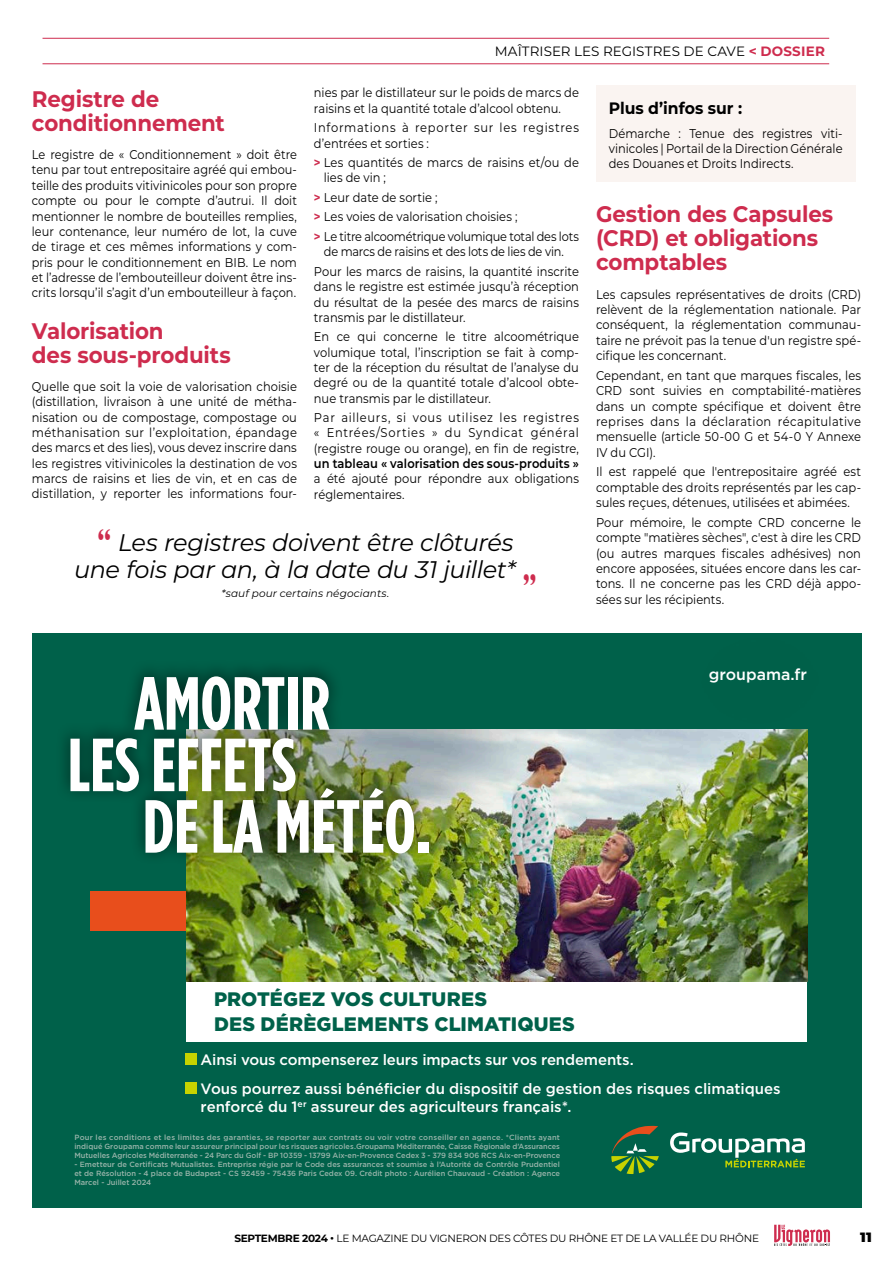
<style>
.page{position:relative;width:893px;height:1263px;background:#fff}
.page>*{position:absolute;margin:0;border:0;box-sizing:border-box;transform-origin:0 0}
.t1{font:700 75px "Gotham Condensed";color:#fff}
.t2{font:700 37.5px "Magister";color:#ce2c4e}
.t3{font:italic 24px/27px "Montserrat";letter-spacing:-.02em;color:#000;text-align:right}
.t4{font:700 22.5px/24px "Montserrat";letter-spacing:-.005em;color:#ce2c4e;scale:.95 1}
.t5{font:900 19.5px/25.5px "Gotham";letter-spacing:.005em;color:#00614a}
.t6{font:700 16.5px "Montserrat";letter-spacing:-.005em;color:#000;scale:.95 1}
.t7{font:500 15.9px "Gotham";color:#fff}
.t8{font:500 15px/29.1px "Gotham";letter-spacing:-.005em;color:#fff}
.t9{font:13.5px "Montserrat";letter-spacing:.005em;color:#000}
.t10{font:900 13.5px "Montserrat";color:#000}
.t11{font:12.75px/15.5px "Montserrat";color:#000;text-align:justify;scale:.9 1}
.t12{font:12.75px/15.5px "Montserrat";color:#000;text-align:justify;scale:.89 1}
.t13{font:12.75px/15.3px "Montserrat";letter-spacing:.055em;color:#000;scale:.9 1}
.t14{font:600 12.75px "Montserrat";letter-spacing:.005em;color:#000;scale:.9 1}
.t15{font:10.5px "Montserrat";letter-spacing:-.025em;color:#000}
.t16{font:italic 10.5px "Montserrat";letter-spacing:.01em;color:#000}
.t17{font:500 7.5px/9px "Gotham";letter-spacing:-.005em;color:#98b4aa;text-align:justify}
.s1{font-weight:700;color:#ce2c4e}
.s2{font-family:"Magister";font-weight:700;font-style:normal;font-size:37.5px;color:#ce2c4e}
.s3{font-weight:700}
</style>
<div class="page">
<div style="left:596px;top:85px;width:259px;height:96px;background:#faf4f1"></div>
<div style="left:32px;top:634px;width:829px;height:574px;background:#00614a"></div>
<svg style="left:670px;top:1132px;width:135px;height:35px"></svg>
<svg style="left:611px;top:1126px;width:48px;height:48px"></svg>
<img style="left:187px;top:729px;width:620px;height:253px">
<div style="left:186px;top:982px;width:621px;height:60px;background:#fff"></div>
<div style="left:55px;top:660px;width:389px;height:205px;background:#000;opacity:.6"></div>
<div style="left:91px;top:891px;width:95px;height:39px;background:#e84e1c"></div>
<div style="left:186px;top:1053px;width:11px;height:11px;background:#c7d300"></div>
<div style="left:186px;top:1082px;width:11px;height:11px;background:#c7d300"></div>
<hr style="left:43px;top:38px;width:786px;height:1px;background:#ce2c4e">
<hr style="left:43px;top:63px;width:786px;height:1px;background:#ce2c4e">
<svg style="left:774px;top:1225px;width:56px;height:21px"></svg>
<p class="t9" style="left:495px;top:42px;width:331px">MAÎTRISER LES REGISTRES DE CAVE <span class="s1">&lt; DOSSIER</span></p>
<h3 class="t4" style="left:32px;top:86px;width:205px">Registre de conditionnement</h3>
<p class="t12" style="left:32px;top:146px;width:299px">Le registre de « Conditionnement » doit être tenu par tout entrepositaire agréé qui embou&shy;teille des produits vitivinicoles pour son propre compte ou pour le compte d’autrui. Il doit mentionner le nombre de bouteilles remplies, leur contenance, leur numéro de lot, la cuve de tirage et ces mêmes informations y com&shy;pris pour le conditionnement en BIB. Le nom et l’adresse de l’embouteilleur doivent être ins&shy;crits lorsqu’il s’agit d’un embouteilleur à façon.</p>
<h3 class="t4" style="left:32px;top:317px;width:211px">Valorisation<br>des sous-produits</h3>
<p class="t11" style="left:32px;top:378px;width:296px">Quelle que soit la voie de valorisation choisie (distillation, livraison à une unité de métha&shy;nisation ou de compostage, compostage ou méthanisation sur l’exploitation, épandage des marcs et des lies), vous devez inscrire dans les registres vitivinicoles la destination de vos marcs de raisins et lies de vin, et en cas de distillation, y reporter les informations four-</p>
<p class="t11" style="left:314px;top:85px;width:296px">nies par le distillateur sur le poids de marcs de raisins et la quantité totale d’alcool obtenu.</p>
<p class="t13" style="left:314px;top:120px;width:296px">Informations à reporter sur les registres d’entrées et sorties :</p>
<p class="t11" style="left:324px;top:154px;width:285px;text-indent:-10px"><span class="s1">&gt;</span> Les quantités de marcs de raisins et/ou de lies de vin ;</p>
<p class="t11" style="left:314px;top:187px;width:296px;line-height:19.5px;text-align:left"><span class="s1">&gt;</span> Leur date de sortie ;<br><span class="s1">&gt;</span> Les voies de valorisation choisies ;<br><span class="s1">&gt;</span> Le titre alcoométrique volumique total des lots</p>
<p class="t12" style="left:314px;top:242px;width:299px;line-height:19.5px;text-align:center">de marcs de raisins et des lots de lies de vin.<br>Pour les marcs de raisins, la quantité inscrite</p>
<p class="t11" style="left:314px;top:279px;width:296px">dans le registre est estimée jusqu’à réception du résultat de la pesée des marcs de raisins transmis par le distillateur.</p>
<p class="t11" style="left:314px;top:329px;width:296px">En ce qui concerne le titre alcoométrique volumique total, l’inscription se fait à comp&shy;ter de la réception du résultat de l’analyse du degré ou de la quantité totale d’alcool obte&shy;nue transmis par le distillateur.</p>
<p class="t11" style="left:314px;top:409px;width:296px">Par ailleurs, si vous utilisez les registres « Entrées/Sorties » du Syndicat général (registre rouge ou orange), en fin de registre,</p>
<p class="t14" style="left:314px;top:454px;width:296px">un tableau « valorisation des sous-produits »</p>
<p class="t11" style="left:314px;top:471px;width:296px">a été ajouté pour répondre aux obligations réglementaires.</p>
<h3 class="t3" style="left:74px;top:528px;width:443px"><span class="s2">“</span> Les registres doivent être clôturés une fois par an, à la date du 31 juillet*</h3>
<p class="t16" style="left:222px;top:586px;width:169px">*sauf pour certains négociants.</p>
<h2 class="t2" style="left:522px;top:565px;width:16px">”</h2>
<p class="t6" style="left:609px;top:96px;width:142px">Plus d’infos sur :</p>
<p class="t11" style="left:609px;top:125px;width:261px">Démarche : Tenue des registres viti&shy;vinicoles | Portail de la Direction Générale des Douanes et Droits Indirects.</p>
<h3 class="t4" style="left:596px;top:201px;width:251px">Gestion des Capsules (CRD) et obligations comptables</h3>
<p class="t11" style="left:596px;top:286px;width:296px">Les capsules représentatives de droits (CRD) relèvent de la réglementation nationale. Par conséquent, la réglementation communau&shy;taire ne prévoit pas la tenue d'un registre spé&shy;cifique les concernant.</p>
<p class="t11" style="left:596px;top:367px;width:296px">Cependant, en tant que marques fiscales, les CRD sont suivies en comptabilité-matières dans un compte spécifique et doivent être reprises dans la déclaration récapitulative mensuelle (article 50-00 G et 54-0 Y Annexe IV du CGI).</p>
<p class="t11" style="left:596px;top:464px;width:296px">Il est rappelé que l'entrepositaire agréé est comptable des droits représentés par les cap&shy;sules reçues, détenues, utilisées et abimées.</p>
<p class="t11" style="left:596px;top:514px;width:296px">Pour mémoire, le compte CRD concerne le compte "matières sèches", c'est à dire les CRD (ou autres marques fiscales adhésives) non encore apposées, situées encore dans les car&shy;tons. Il ne concerne pas les CRD déjà appo&shy;sées sur les récipients.</p>
<h1 class="t1" style="left:134px;top:659px;width:197px">AMORTIR</h1>
<h1 class="t1" style="left:68px;top:721px;width:230px">LES EFFETS</h1>
<h1 class="t1" style="left:143px;top:782px;width:290px">DE LA MÉTÉO.</h1>
<p class="t7" style="left:709px;top:664px;width:99px">groupama.fr</p>
<h3 class="t5" style="left:214px;top:986px;width:362px">PROTÉGEZ VOS CULTURES<br>DES DÉRÈGLEMENTS CLIMATIQUES</h3>
<p class="t8" style="left:201px;top:1044px;width:581px">Ainsi vous compenserez leurs impacts sur vos rendements.<br>Vous pourrez aussi bénéficier du dispositif de gestion des risques climatiques</p>
<p class="t8" style="left:201px;top:1091px;width:372px">renforcé du 1<sup>er</sup> assureur des agriculteurs français*.</p>
<p class="t17" style="left:74px;top:1133px;width:487px">Pour les conditions et les limites des garanties, se reporter aux contrats ou voir votre conseiller en agence. *Clients ayant indiqué Groupama comme leur assureur principal pour les risques agricoles.Groupama Méditerranée, Caisse Régionale d’Assurances Mutuelles Agricoles Méditerranée - 24 Parc du Golf - BP 10359 - 13799 Aix-en-Provence Cedex 3 - 379 834 906 RCS Aix-en-Provence</p>
<p class="t17" style="left:74px;top:1160px;width:487px">- Emetteur de Certificats Mutualistes. Entreprise régie par le Code des assurances et soumise à l’Autorité de Contrôle Prudentiel et de Résolution - 4 place de Budapest - CS 92459 - 75436 Paris Cedex 09. Crédit photo : Aurélien Chauvaud - Création : Agence Marcel - Juillet 2024</p>
<p class="t15" style="left:234px;top:1231px;width:526px"><span class="s3">SEPTEMBRE 2024 •</span> LE MAGAZINE DU VIGNERON DES CÔTES DU RHÔNE ET DE LA VALLÉE DU RHÔNE</p>
<p class="t10" style="left:860px;top:1227px;width:13px">11</p>
</div>
